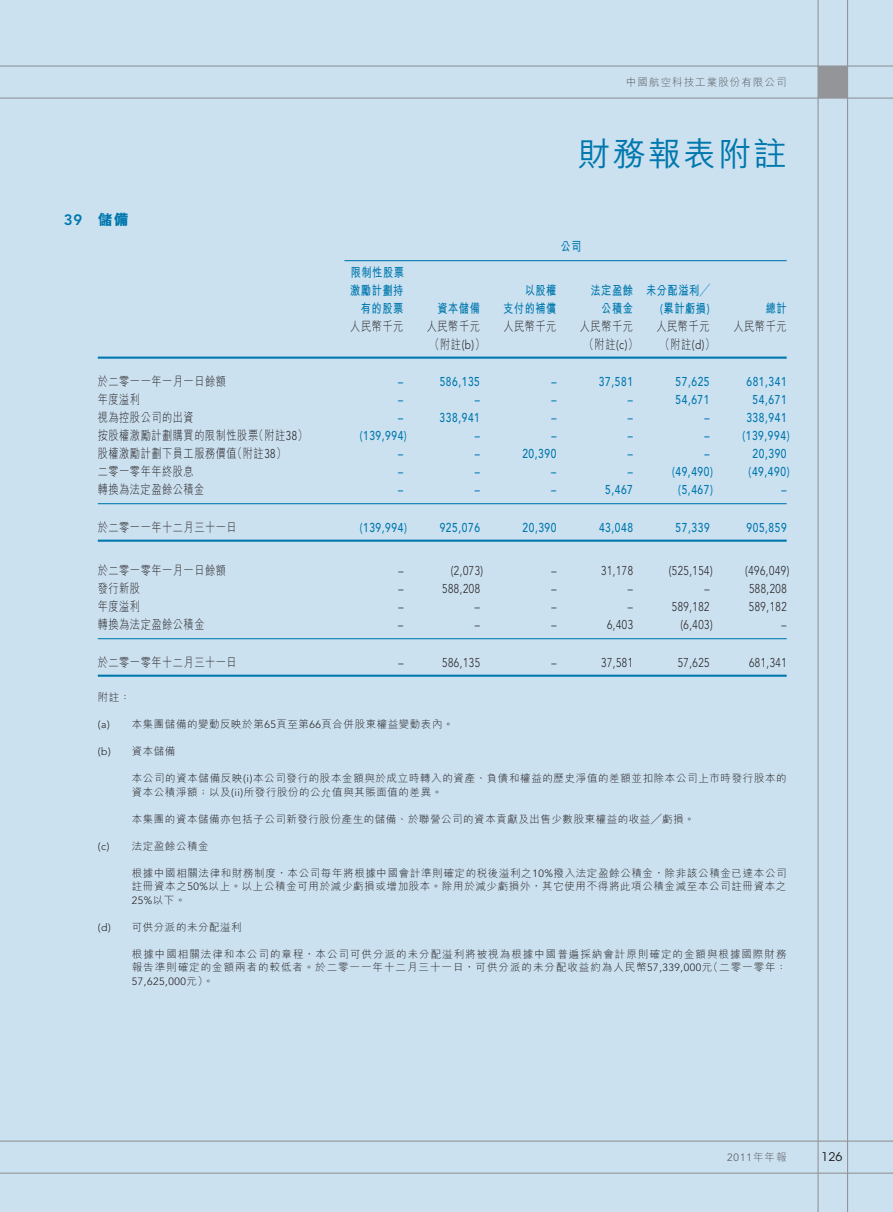
<style>
.page{position:relative;width:893px;height:1212px;background:#cce1f0}
.page>*{position:absolute;margin:0;border:0;box-sizing:border-box;transform-origin:0 0}
.t1{font:500 33px "M Hei HK";letter-spacing:.065em;color:#0078ae}
.t2{font:800 15px "Avenir LT Std";color:#0078ae}
.t3{font:300 12.75px "M Hei HK";letter-spacing:.05em;color:#231f20;scale:.8 1}
.t4{font:500 12.75px "Avenir LT Std";letter-spacing:.055em;color:#0078ae;scale:.8 1}
.t5{font:300 12.75px "Avenir LT Std";letter-spacing:.05em;color:#231f20;scale:.8 1}
.t6{font:700 12.75px/18px "M Hei HK";letter-spacing:.055em;color:#0078ae;scale:.8 1}
.t7{font:12px "ITC Avant Garde Std";color:#231f20}
.t8{font:300 10.5px/13.5px "M Hei HK";letter-spacing:.06em;color:#231f20;text-align:justify}
.t9{font:300 10.5px "M Hei HK";letter-spacing:.1em;color:#57585a}
.t10{font:300 10.5px "Avenir LT Std";color:#57585a}
.s1{font-family:"M Hei HK"}
.s2{font-family:"Avenir LT Std";font-weight:500}
.s3{font-family:"Avenir LT Std"}
</style>
<div class="page">
<p class="t9" style="left:626px;top:74px;width:162px">中國航空科技工業股份有限公司</p>
<p class="t2" style="left:64px;top:211px;width:66px">39 <span class="s1">儲備</span></p>
<p class="t1" style="left:578px;top:129px;width:211px">財務報表附註</p>
<p class="t6" style="left:350px;top:262px;width:69px">限制性股票激勵計劃持</p>
<p class="t6" style="left:560px;top:236px;width:28px">公司</p>
<p class="t6" style="left:525px;top:280px;width:41px">以股權</p>
<p class="t6" style="left:590px;top:280px;width:151px">法定盈餘 未分配溢利╱</p>
<p class="t6" style="left:361px;top:298px;width:55px">有的股票</p>
<p class="t6" style="left:437px;top:298px;width:55px">資本儲備</p>
<p class="t6" style="left:503px;top:298px;width:68px">支付的補償</p>
<p class="t6" style="left:601px;top:298px;width:41px">公積金</p>
<p class="t6" style="left:660px;top:298px;width:63px"><span class="s2">(</span>累計虧損<span class="s2">)</span></p>
<p class="t6" style="left:766px;top:298px;width:28px">總計</p>
<p class="t3" style="left:350px;top:317px;width:68px">人民幣千元</p>
<p class="t3" style="left:427px;top:317px;width:68px">人民幣千元</p>
<p class="t3" style="left:503px;top:317px;width:68px">人民幣千元</p>
<p class="t3" style="left:580px;top:317px;width:68px">人民幣千元</p>
<p class="t3" style="left:656px;top:317px;width:68px">人民幣千元</p>
<p class="t3" style="left:733px;top:317px;width:68px">人民幣千元</p>
<p class="t3" style="left:429px;top:335px;width:71px">（附註<span class="s3">(b)</span>）</p>
<p class="t3" style="left:584px;top:335px;width:69px">（附註<span class="s3">(c)</span>）</p>
<p class="t3" style="left:660px;top:335px;width:71px">（附註<span class="s3">(d)</span>）</p>
<p class="t3" style="left:98px;top:372px;width:162px">於二零一一年一月一日餘額</p>
<p class="t4" style="left:398px;top:374px;width:8px">–</p>
<p class="t4" style="left:440px;top:374px;width:52px">586,135</p>
<p class="t4" style="left:551px;top:374px;width:8px">–</p>
<p class="t4" style="left:599px;top:374px;width:44px">37,581</p>
<p class="t4" style="left:675px;top:374px;width:44px">57,625</p>
<p class="t4" style="left:746px;top:374px;width:52px">681,341</p>
<p class="t3" style="left:98px;top:390px;width:54px">年度溢利</p>
<p class="t4" style="left:398px;top:392px;width:8px">–</p>
<p class="t4" style="left:475px;top:392px;width:8px">–</p>
<p class="t4" style="left:551px;top:392px;width:8px">–</p>
<p class="t4" style="left:628px;top:392px;width:8px">–</p>
<p class="t4" style="left:675px;top:392px;width:44px">54,671</p>
<p class="t4" style="left:753px;top:392px;width:44px">54,671</p>
<p class="t3" style="left:98px;top:408px;width:122px">視為控股公司的出資</p>
<p class="t4" style="left:398px;top:410px;width:8px">–</p>
<p class="t4" style="left:440px;top:410px;width:52px">338,941</p>
<p class="t4" style="left:551px;top:410px;width:8px">–</p>
<p class="t4" style="left:628px;top:410px;width:8px">–</p>
<p class="t4" style="left:704px;top:410px;width:8px">–</p>
<p class="t4" style="left:746px;top:410px;width:52px">338,941</p>
<p class="t3" style="left:98px;top:426px;width:264px">按股權激勵計劃購買的限制性股票（附註<span class="s3">38</span>）</p>
<p class="t4" style="left:360px;top:428px;width:60px">(139,994 )</p>
<p class="t4" style="left:475px;top:428px;width:8px">–</p>
<p class="t4" style="left:551px;top:428px;width:8px">–</p>
<p class="t4" style="left:628px;top:428px;width:8px">–</p>
<p class="t4" style="left:704px;top:428px;width:8px">–</p>
<p class="t4" style="left:742px;top:428px;width:60px">(139,994 )</p>
<p class="t3" style="left:98px;top:444px;width:237px">股權激勵計劃下員工服務價值（附註<span class="s3">38</span>）</p>
<p class="t4" style="left:398px;top:446px;width:8px">–</p>
<p class="t4" style="left:475px;top:446px;width:8px">–</p>
<p class="t4" style="left:522px;top:446px;width:44px">20,390</p>
<p class="t4" style="left:628px;top:446px;width:8px">–</p>
<p class="t4" style="left:704px;top:446px;width:8px">–</p>
<p class="t4" style="left:753px;top:446px;width:44px">20,390</p>
<p class="t3" style="left:98px;top:462px;width:122px">二零一零年年終股息</p>
<p class="t4" style="left:398px;top:464px;width:8px">–</p>
<p class="t4" style="left:475px;top:464px;width:8px">–</p>
<p class="t4" style="left:551px;top:464px;width:8px">–</p>
<p class="t4" style="left:628px;top:464px;width:8px">–</p>
<p class="t4" style="left:672px;top:464px;width:53px">(49,490 )</p>
<p class="t4" style="left:749px;top:464px;width:53px">(49,490 )</p>
<p class="t3" style="left:98px;top:481px;width:135px">轉換為法定盈餘公積金</p>
<p class="t4" style="left:398px;top:482px;width:8px">–</p>
<p class="t4" style="left:475px;top:482px;width:8px">–</p>
<p class="t4" style="left:551px;top:482px;width:8px">–</p>
<p class="t4" style="left:605px;top:482px;width:36px">5,467</p>
<p class="t4" style="left:678px;top:482px;width:45px">(5,467 )</p>
<p class="t4" style="left:781px;top:482px;width:8px">–</p>
<p class="t3" style="left:98px;top:518px;width:175px">於二零一一年十二月三十一日</p>
<p class="t4" style="left:360px;top:520px;width:60px">(139,994 )</p>
<p class="t4" style="left:440px;top:520px;width:52px">925,076</p>
<p class="t4" style="left:522px;top:520px;width:44px">20,390</p>
<p class="t4" style="left:599px;top:520px;width:44px">43,048</p>
<p class="t4" style="left:676px;top:520px;width:44px">57,339</p>
<p class="t4" style="left:746px;top:520px;width:52px">905,859</p>
<p class="t3" style="left:98px;top:561px;width:162px">於二零一零年一月一日餘額</p>
<p class="t5" style="left:398px;top:563px;width:8px">–</p>
<p class="t5" style="left:451px;top:563px;width:42px">(2,073 )</p>
<p class="t5" style="left:551px;top:563px;width:8px">–</p>
<p class="t5" style="left:601px;top:563px;width:41px">31,178</p>
<p class="t5" style="left:669px;top:563px;width:57px">(525,154 )</p>
<p class="t5" style="left:745px;top:563px;width:57px">(496,049 )</p>
<p class="t3" style="left:98px;top:579px;width:54px">發行新股</p>
<p class="t5" style="left:398px;top:581px;width:8px">–</p>
<p class="t5" style="left:442px;top:581px;width:49px">588,208</p>
<p class="t5" style="left:551px;top:581px;width:8px">–</p>
<p class="t5" style="left:628px;top:581px;width:8px">–</p>
<p class="t5" style="left:704px;top:581px;width:8px">–</p>
<p class="t5" style="left:749px;top:581px;width:49px">588,208</p>
<p class="t3" style="left:98px;top:597px;width:54px">年度溢利</p>
<p class="t5" style="left:398px;top:599px;width:8px">–</p>
<p class="t5" style="left:475px;top:599px;width:8px">–</p>
<p class="t5" style="left:551px;top:599px;width:8px">–</p>
<p class="t5" style="left:628px;top:599px;width:8px">–</p>
<p class="t5" style="left:672px;top:599px;width:49px">589,182</p>
<p class="t5" style="left:749px;top:599px;width:49px">589,182</p>
<p class="t3" style="left:98px;top:615px;width:135px">轉換為法定盈餘公積金</p>
<p class="t5" style="left:398px;top:617px;width:8px">–</p>
<p class="t5" style="left:475px;top:617px;width:8px">–</p>
<p class="t5" style="left:551px;top:617px;width:8px">–</p>
<p class="t5" style="left:607px;top:617px;width:34px">6,403</p>
<p class="t5" style="left:680px;top:617px;width:42px">(6,403 )</p>
<p class="t5" style="left:781px;top:617px;width:8px">–</p>
<p class="t3" style="left:98px;top:653px;width:175px">於二零一零年十二月三十一日</p>
<p class="t5" style="left:398px;top:655px;width:8px">–</p>
<p class="t5" style="left:442px;top:655px;width:49px">586,135</p>
<p class="t5" style="left:551px;top:655px;width:8px">–</p>
<p class="t5" style="left:601px;top:655px;width:41px">37,581</p>
<p class="t5" style="left:678px;top:655px;width:41px">57,625</p>
<p class="t5" style="left:749px;top:655px;width:49px">681,341</p>
<p class="t8" style="left:98px;top:690px;width:34px">附註：</p>
<p class="t8" style="left:98px;top:717px;width:357px"><span class="s3">(a)</span> 本集團儲備的變動反映於第<span class="s3">65</span>頁至第<span class="s3">66</span>頁合併股東權益變動表內。</p>
<p class="t8" style="left:98px;top:744px;width:79px"><span class="s3">(b)</span> 資本儲備</p>
<p class="t8" style="left:132px;top:771px;width:656px">本公司的資本儲備反映<span class="s3">(i)</span>本公司發行的股本金額與於成立時轉入的資產、負債和權益的歷史淨值的差額並扣除本公司上市時發行股本的資本公積淨額；以及<span class="s3">(ii)</span>所發行股份的公允值與其賬面值的差異。</p>
<p class="t8" style="left:132px;top:812px;width:564px">本集團的資本儲備亦包括子公司新發行股份產生的儲備、於聯營公司的資本貢獻及出售少數股東權益的收益╱虧損。</p>
<p class="t8" style="left:98px;top:839px;width:112px"><span class="s3">(c)</span> 法定盈餘公積金</p>
<p class="t8" style="left:132px;top:866px;width:656px">根據中國相關法律和財務制度，本公司每年將根據中國會計準則確定的稅後溢利之<span class="s3">10%</span>撥入法定盈餘公積金，除非該公積金已達本公司註冊資本之<span class="s3">50%</span>以上。以上公積金可用於減少虧損或增加股本。除用於減少虧損外，其它使用不得將此項公積金減至本公司註冊資本之<span class="s3">25%</span>以下。</p>
<p class="t8" style="left:98px;top:920px;width:145px"><span class="s3">(d)</span> 可供分派的未分配溢利</p>
<p class="t8" style="left:132px;top:947px;width:656px">根據中國相關法律和本公司的章程，本公司可供分派的未分配溢利將被視為根據中國普遍採納會計原則確定的金額與根據國際財務報告準則確定的金額兩者的較低者。於二零一一年十二月三十一日，可供分派的未分配收益約為人民幣<span class="s3">57,339,000</span>元（二零一零年：<span class="s3">57,625,000</span>元）。</p>
<p class="t10" style="left:727px;top:1151px;width:61px">2011<span class="s1">年年報</span></p>
<p class="t7" style="left:822px;top:1149px;width:22px">126</p>
</div>
